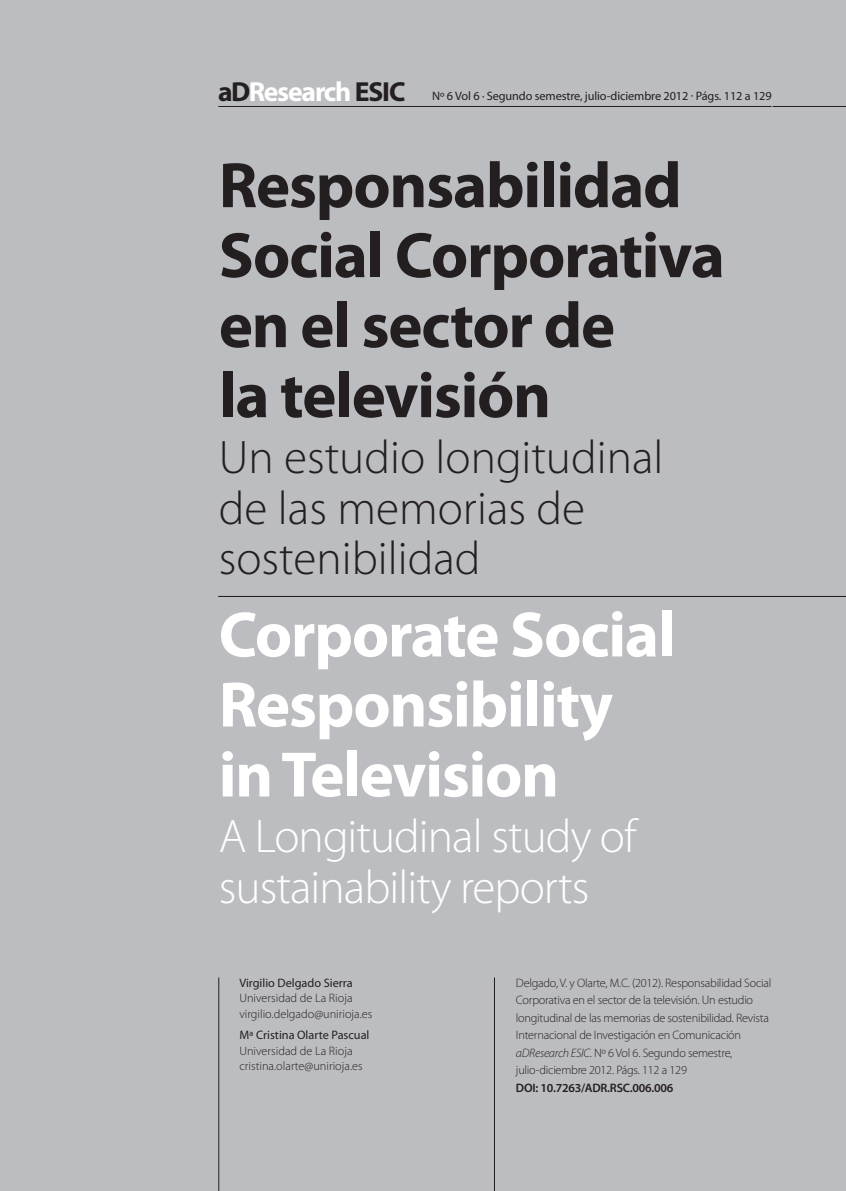
<style>
.page{position:relative;width:846px;height:1191px;background:#fff}
.page>*{position:absolute;margin:0;border:0;box-sizing:border-box;transform-origin:0 0}
.t1{font:700 64.75px/70px "Myriad Pro";letter-spacing:-.02em;color:#231f20}
.t2{font:700 64.75px/70px "Myriad Pro";letter-spacing:-.02em;color:#fff}
.t3{font:300 47.25px/50.8px "Myriad Pro";color:#231f20}
.t4{font:300 47.25px/50.8px "Myriad Pro";letter-spacing:-.02em;color:#fff}
.t5{font:700 27.65px "Myriad Pro";letter-spacing:-.04em;color:#fff}
.t6{font:300 12.25px/17.5px "Myriad Pro";letter-spacing:-.02em;color:#231f20}
.t7{font:12.25px "Myriad Pro";letter-spacing:-.01em;color:#231f20}
.t8{font:300 12.25px/15.8px "Myriad Pro";color:#231f20}
.t9{font:600 12.25px "Myriad Pro";letter-spacing:-.02em;color:#231f20}
.s1{color:#231f20}
.s2{font-style:italic}
</style>
<div class="page">
<div style="left:0;top:0;width:845px;height:1191px;background:#bcbdc0"></div>
<hr style="left:845px;top:0;width:1px;height:1191px;background:#bcbdc0">
<hr style="left:218px;top:596px;width:627px;height:1px;background:#231f20">
<hr style="left:218px;top:106px;width:553px;height:1px;background:#231f20">
<hr style="left:772px;top:106px;width:73px;height:1px;background:#231f20">
<hr style="left:494px;top:977px;width:1px;height:214px;background:#231f20">
<hr style="left:218px;top:977px;width:1px;height:214px;background:#231f20">
<h3 class="t5" style="left:218px;top:73px;width:189px"><span class="s1">aD</span>Research <span class="s1">ESIC</span></h3>
<p class="t7" style="left:432px;top:89px;width:341px">Nº 6 Vol 6 · Segundo semestre, julio-diciembre 2012 · Págs. 112 a 129</p>
<h1 class="t1" style="left:219px;top:148px;width:507px">Responsabilidad<br>Social Corporativa en el sector de<br>la televisión</h1>
<h2 class="t3" style="left:219px;top:431px;width:446px">Un estudio longitudinal de las memorias de sostenibilidad</h2>
<h1 class="t2" style="left:219px;top:597px;width:458px">Corporate Social<br>Responsibility in Television</h1>
<h2 class="t4" style="left:219px;top:811px;width:419px">A Longitudinal study of sustainability reports</h2>
<p class="t7" style="left:239px;top:975px;width:115px">Virgilio Delgado Sierra</p>
<p class="t8" style="left:239px;top:990px;width:134px">Universidad de La Rioja virgilio.delgado@unirioja.es</p>
<p class="t7" style="left:239px;top:1027px;width:131px">Mª Cristina Olarte Pascual</p>
<p class="t8" style="left:239px;top:1043px;width:125px">Universidad de La Rioja cristina.olarte@unirioja.es</p>
<p class="t6" style="left:515px;top:974px;width:257px">Delgado, V. y Olarte, M.C. (2012). Responsabilidad Social Corporativa en el sector de la televisión. Un estudio longitudinal de las memorias de sostenibilidad. Revista Internacional de Investigación en Comunicación <span class="s2">aDResearch ESIC</span>. Nº 6 Vol 6. Segundo semestre, julio-diciembre 2012. Págs. 112 a 129</p>
<p class="t9" style="left:515px;top:1080px;width:159px">DOI: 10.7263/ADR.RSC.006.006</p>
</div>
